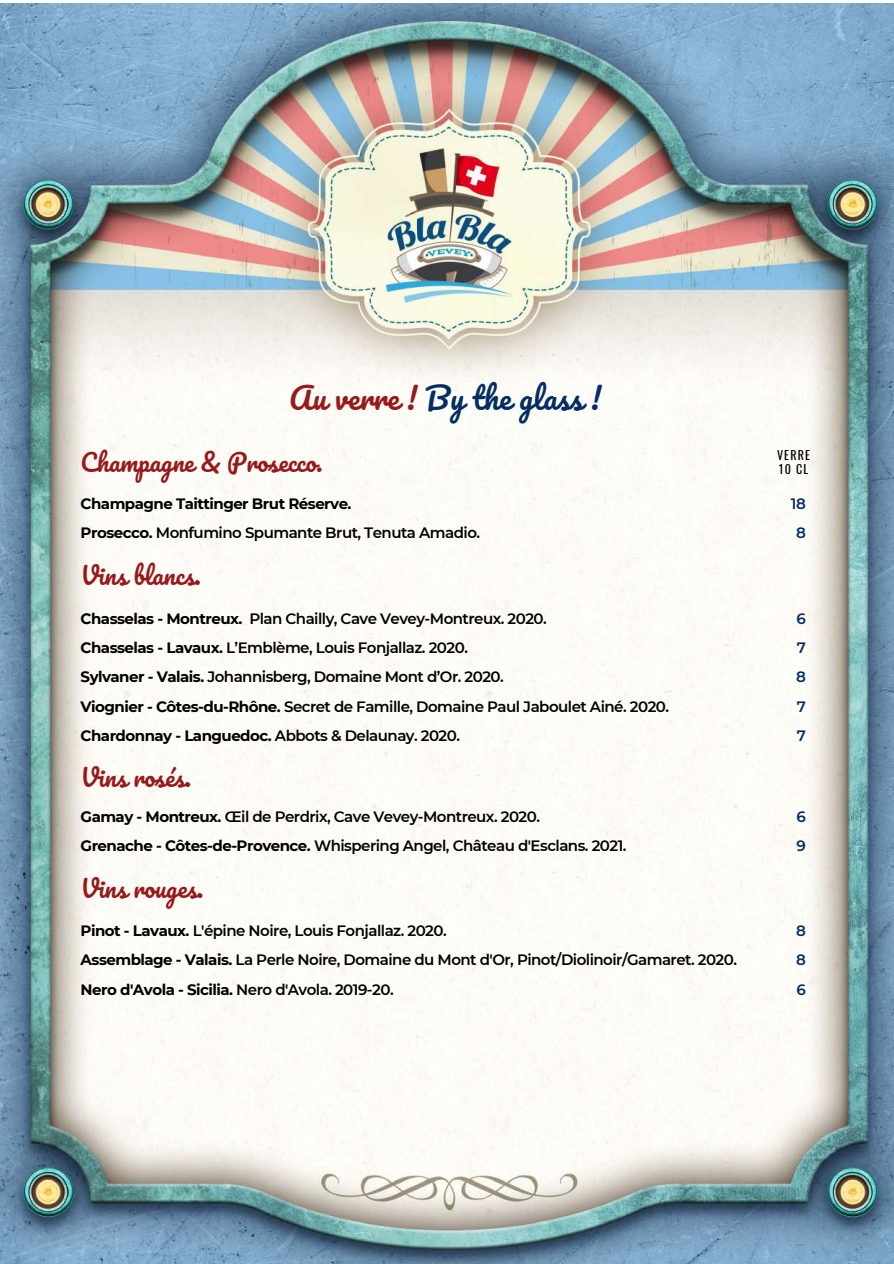
<style>
.page{position:relative;width:894px;height:1264px;background:#fff}
.page>*{position:absolute;margin:0;border:0;box-sizing:border-box;transform-origin:0 0}
.t1{font:30px "Pacifico";color:#052d63}
.t2{font:24px "Pacifico";color:#98191c}
.t3{font:600 15px/29.2px "Montserrat";letter-spacing:-.035em;color:#000}
.t4{font:700 15px/29.2px "Montserrat";letter-spacing:-.035em;color:#000}
.t5{font:600 15px/29.2px "Montserrat";color:#052d63;text-align:justify}
.t6{font:12px/14px "Oswald";letter-spacing:.1em;color:#000}
.s1{color:#98191c}
.s2{font-weight:600}
.s3{font-weight:700}
</style>
<div class="page">
<img style="left:0;top:4px;width:893px;height:1259px">
<h1 class="t1" style="left:289px;top:381px;width:313px"><span class="s1">Au verre !</span> By the glass !</h1>
<h2 class="t2" style="left:81px;top:449px;width:243px">Champagne &amp; Prosecco.</h2>
<p class="t4" style="left:81px;top:489px;width:401px">Champagne Taittinger Brut Réserve.<br>Prosecco. <span class="s2">Monfumino Spumante Brut, Tenuta Amadio.</span></p>
<p class="t6" style="left:776px;top:447px;width:35px">VERRE<br>10 CL</p>
<p class="t5" style="left:790px;top:489px;width:16px;text-align:center">18<br>8</p>
<h2 class="t2" style="left:81px;top:562px;width:122px">Vins blancs.</h2>
<p class="t3" style="left:81px;top:603px;width:590px"><span class="s3">Chasselas - Montreux.</span> Plan Chailly, Cave Vevey-Montreux. 2020.<br><span class="s3">Chasselas - Lavaux.</span> L’Emblème, Louis Fonjallaz. 2020.<br><span class="s3">Sylvaner - Valais.</span> Johannisberg, Domaine Mont d’Or. 2020.<br><span class="s3">Viognier - Côtes-du-Rhône.</span> Secret de Famille, Domaine Paul Jaboulet Ainé. 2020.<br><span class="s3">Chardonnay - Languedoc.</span> Abbots &amp; Delaunay. 2020.</p>
<p class="t5" style="left:795px;top:603px;width:11px">6<br>7<br>8<br>7<br>7</p>
<h2 class="t2" style="left:81px;top:765px;width:112px">Vins rosés.</h2>
<p class="t3" style="left:81px;top:801px;width:547px"><span class="s3">Gamay - Montreux.</span> Œil de Perdrix, Cave Vevey-Montreux. 2020.<br><span class="s3">Grenache - Côtes-de-Provence.</span> Whispering Angel, Château d'Esclans. 2021.</p>
<h2 class="t2" style="left:81px;top:876px;width:124px">Vins rouges.</h2>
<p class="t5" style="left:796px;top:801px;width:11px">6<br>9</p>
<p class="t3" style="left:81px;top:916px;width:657px"><span class="s3">Pinot - Lavaux.</span> L'épine Noire, Louis Fonjallaz. 2020.<br><span class="s3">Assemblage - Valais.</span> La Perle Noire, Domaine du Mont d'Or, Pinot/Diolinoir/Gamaret. 2020.<br><span class="s3">Nero d'Avola - Sicilia.</span> Nero d'Avola. 2019-20.</p>
<p class="t5" style="left:795px;top:916px;width:11px">8<br>8<br>6</p>
</div>
